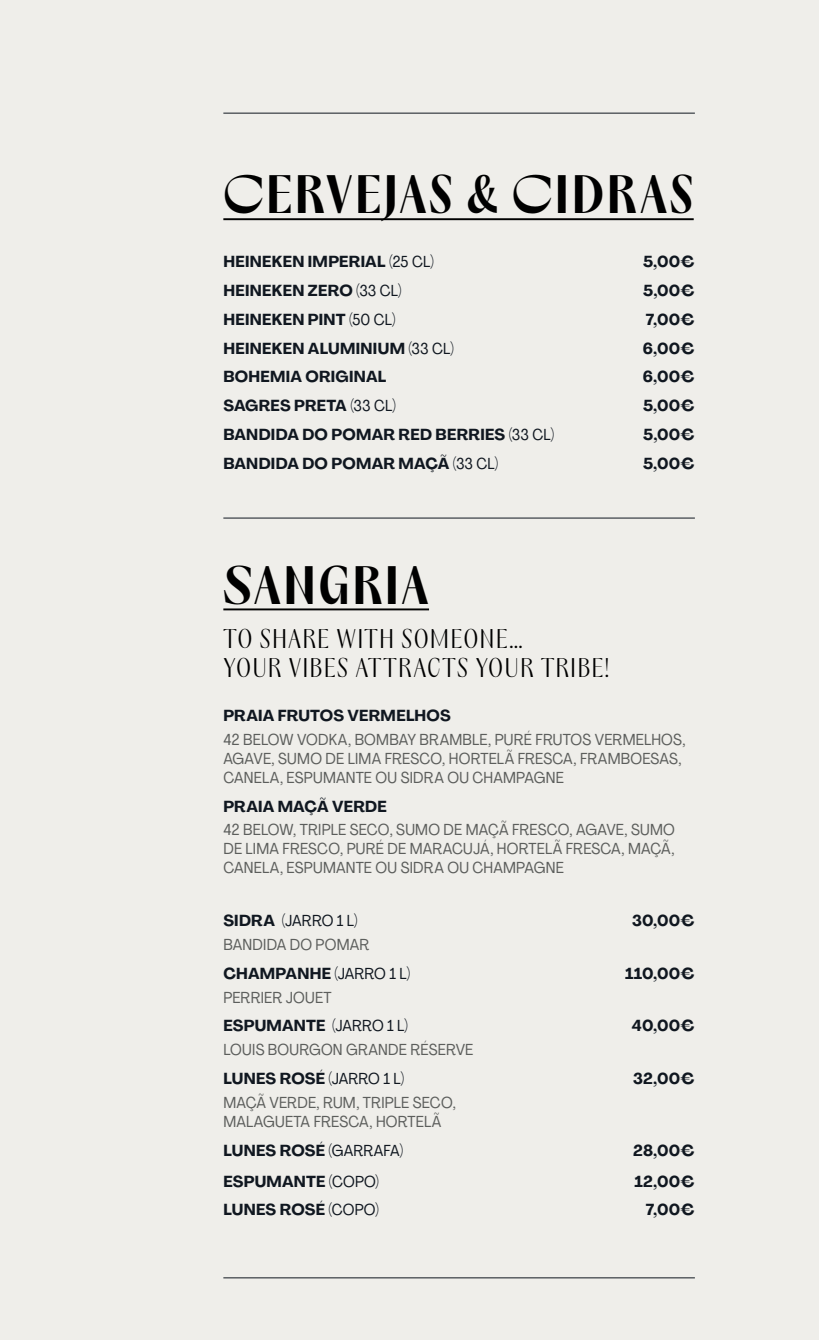
<style>
.page{position:relative;width:819px;height:1340px;background:#fff}
.page>*{position:absolute;margin:0;border:0;box-sizing:border-box;transform-origin:0 0}
.t1{font:700 49px "PP Acma";letter-spacing:.035em;color:#000}
.t2{font:300 24.5px/29.4px "PP Acma";letter-spacing:.045em;color:#000}
.t3{font:condensed 15.75px/18.9px "PP Agrandir";letter-spacing:.01em;color:#5c5e5c}
.t4{font:700 15.75px "PP Agrandir";letter-spacing:.015em;color:#101720}
.t5{font:condensed 15.75px "PP Agrandir";letter-spacing:.005em;color:#101720}
.s1{font-weight:400;font-stretch:condensed}
.s2{font-weight:700;font-stretch:normal}
.s3{font-weight:700;font-stretch:normal;color:#101720}
.s4{color:#101720}
</style>
<div class="page">
<div style="left:0;top:0;width:819px;height:1339px;background:#efeeea"></div>
<hr style="left:223px;top:218px;width:470px;height:2px;background:#000">
<hr style="left:223px;top:608px;width:206px;height:2px;background:#000">
<hr style="left:223px;top:517px;width:471px;height:1px;background:#101720">
<hr style="left:223px;top:1277px;width:471px;height:1px;background:#101720">
<hr style="left:223px;top:113px;width:471px;height:1px;background:#101720">
<h1 class="t1" style="left:223px;top:160px;width:471px">CERVEJAS &amp; CIDRAS</h1>
<p class="t4" style="left:223px;top:252px;width:212px">HEINEKEN IMPERIAL <span class="s1">(25 CL)</span></p>
<p class="t4" style="left:643px;top:252px;width:53px">5,00€</p>
<p class="t4" style="left:223px;top:280px;width:180px">HEINEKEN ZERO <span class="s1">(33 CL)</span></p>
<p class="t4" style="left:643px;top:280px;width:53px">5,00€</p>
<p class="t4" style="left:223px;top:309px;width:174px">HEINEKEN PINT <span class="s1">(50 CL)</span></p>
<p class="t4" style="left:645px;top:309px;width:50px">7,00€</p>
<p class="t4" style="left:223px;top:338px;width:232px">HEINEKEN ALUMINIUM <span class="s1">(33 CL)</span></p>
<p class="t4" style="left:643px;top:338px;width:53px">6,00€</p>
<p class="t4" style="left:223px;top:367px;width:164px">BOHEMIA ORIGINAL</p>
<p class="t4" style="left:643px;top:367px;width:53px">6,00€</p>
<p class="t4" style="left:223px;top:396px;width:174px">SAGRES PRETA <span class="s1">(33 CL)</span></p>
<p class="t4" style="left:643px;top:396px;width:53px">5,00€</p>
<p class="t4" style="left:223px;top:425px;width:332px">BANDIDA DO POMAR RED BERRIES <span class="s1">(33 CL)</span></p>
<p class="t4" style="left:643px;top:425px;width:53px">5,00€</p>
<p class="t4" style="left:223px;top:453px;width:276px">BANDIDA DO POMAR MAÇÃ <span class="s1">(33 CL)</span></p>
<p class="t4" style="left:643px;top:453px;width:53px">5,00€</p>
<h1 class="t1" style="left:223px;top:550px;width:207px">SANGRIA</h1>
<h2 class="t2" style="left:223px;top:622px;width:387px">TO SHARE WITH SOMEONE…<br>YOUR VIBES ATTRACTS YOUR TRIBE!</h2>
<p class="t4" style="left:223px;top:705px;width:229px">PRAIA FRUTOS VERMELHOS</p>
<p class="t3" style="left:223px;top:729px;width:464px">42 BELOW VODKA, BOMBAY BRAMBLE, PURÉ FRUTOS VERMELHOS,<br>AGAVE, SUMO DE LIMA FRESCO, HORTELÃ FRESCA, FRAMBOESAS,<br>CANELA, ESPUMANTE OU SIDRA OU CHAMPAGNE</p>
<p class="t4" style="left:223px;top:796px;width:165px">PRAIA MAÇÃ VERDE</p>
<p class="t3" style="left:223px;top:820px;width:453px;text-align:justify">42 BELOW, TRIPLE SECO, SUMO DE MAÇÃ FRESCO, AGAVE, SUMO DE LIMA FRESCO, PURÉ DE MARACUJÁ, HORTELÃ FRESCA, MAÇÃ, CANELA, ESPUMANTE OU SIDRA OU CHAMPAGNE</p>
<p class="t5" style="left:223px;top:910px;width:136px"><span class="s2">SIDRA</span> (JARRO 1 L)</p>
<p class="t4" style="left:632px;top:910px;width:64px">30,00€</p>
<p class="t3" style="left:223px;top:929px;width:188px;line-height:28.9px">BANDIDA DO POMAR<br><span class="s3">CHAMPANHE</span> <span class="s4">(JARRO 1 L)</span></p>
<p class="t4" style="left:625px;top:963px;width:71px">110,00€</p>
<p class="t3" style="left:223px;top:982px;width:186px;line-height:28.9px">PERRIER JOUET<br><span class="s3">ESPUMANTE</span> <span class="s4">(JARRO 1 L)</span></p>
<p class="t3" style="left:223px;top:1035px;width:251px;line-height:28.9px">LOUIS BOURGON GRANDE RÉSERVE<br><span class="s3">LUNES ROSÉ</span> <span class="s4">(JARRO 1 L)</span></p>
<p class="t4" style="left:632px;top:1016px;width:64px">40,00€</p>
<p class="t4" style="left:633px;top:1068px;width:63px">32,00€</p>
<p class="t3" style="left:223px;top:1092px;width:234px">MAÇÃ VERDE, RUM, TRIPLE SECO,<br>MALAGUETA FRESCA, HORTELÃ</p>
<p class="t4" style="left:223px;top:1140px;width:181px">LUNES ROSÉ <span class="s1">(GARRAFA)</span></p>
<p class="t4" style="left:633px;top:1140px;width:63px">28,00€</p>
<p class="t4" style="left:223px;top:1171px;width:157px">ESPUMANTE <span class="s1">(COPO)</span></p>
<p class="t4" style="left:634px;top:1171px;width:61px">12,00€</p>
<p class="t4" style="left:223px;top:1200px;width:157px">LUNES ROSÉ <span class="s1">(COPO)</span></p>
<p class="t4" style="left:645px;top:1200px;width:50px">7,00€</p>
</div>
